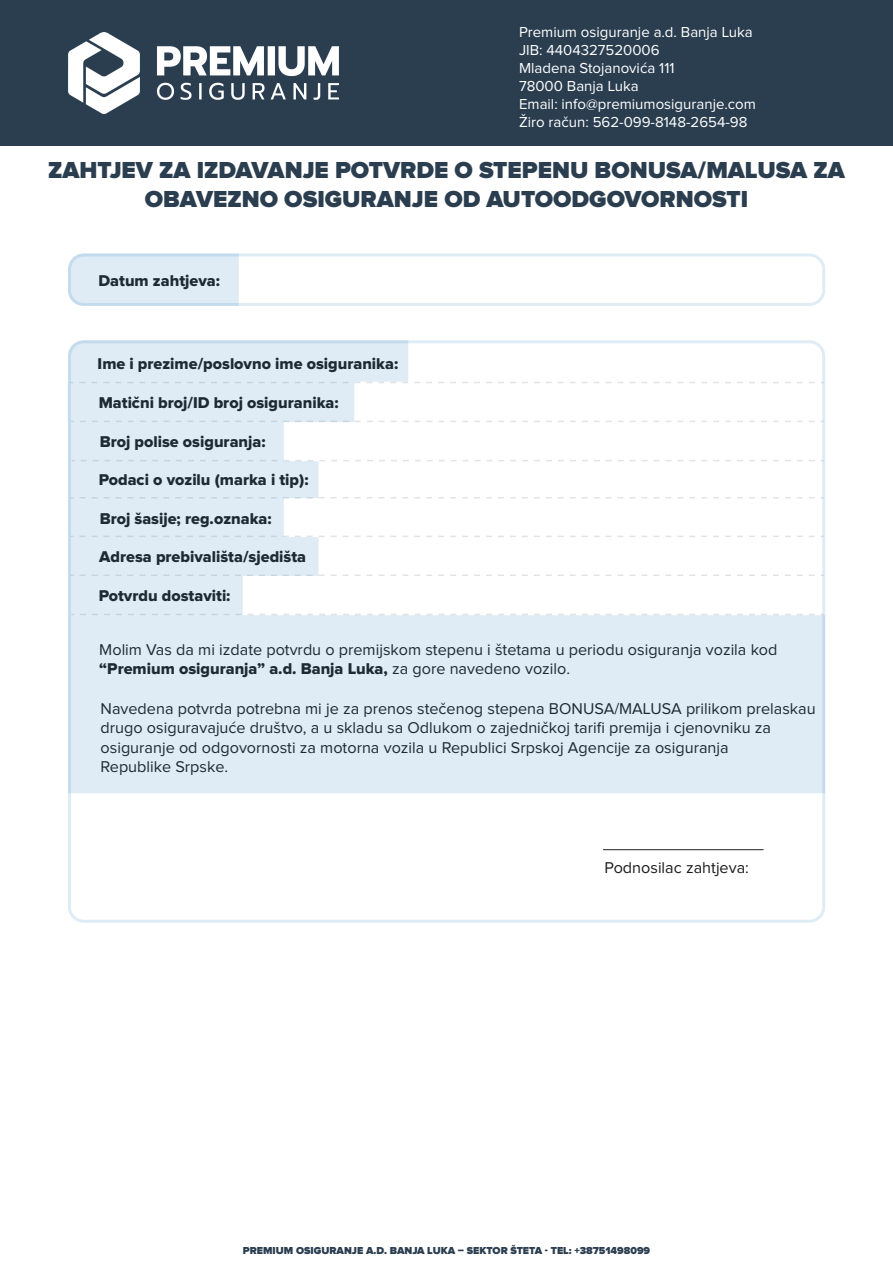
<style>
.page{position:relative;width:893px;height:1263px;background:#fff}
.page>*{position:absolute;margin:0;border:0;box-sizing:border-box;transform-origin:0 0}
.t1{font:900 24px/28.8px "Proxima Nova";color:#2b3e50;text-align:center}
.t2{font:16.2px/19.5px "Proxima Nova";color:#1c1c1c}
.t3{font:16.2px "Proxima Nova Extrabld";color:#1c1c1c}
.t4{font:15px/18px "Proxima Nova";color:#fff}
.t5{font:900 10.5px "Proxima Nova";color:#2b3e50}
.s1{font-family:"Proxima Nova"}
</style>
<div class="page">
<div style="left:1px;top:0;width:892px;height:146px;background:#2b3e50"></div>
<div style="left:68px;top:253px;width:757px;height:53px;border:3px solid #2980bc;border-radius:14px"></div>
<hr style="left:603px;top:849px;width:160px;height:1px;background:#231f20">
<svg style="left:68px;top:253px;width:171px;height:53px;background:#dceaf4"></svg>
<svg style="left:68px;top:340px;width:747px;height:275px"></svg>
<div style="left:68px;top:615px;width:757px;height:178px;background:#dfecf5"></div>
<img style="left:69px;top:33px;width:270px;height:80px">
<p class="t4" style="left:519px;top:23px;width:238px">Premium osiguranje a.d. Banja Luka<br>JIB: 4404327520006<br>Mladena Stojanovića 111<br>78000 Banja Luka<br>Email: info@premiumosiguranje.com<br>Žiro račun: 562-099-8148-2654-98</p>
<h1 class="t1" style="left:48px;top:156px;width:798px">ZAHTJEV ZA IZDAVANJE POTVRDE O STEPENU BONUSA/MALUSA ZA<br>OBAVEZNO OSIGURANJE OD AUTOODGOVORNOSTI</h1>
<p class="t3" style="left:99px;top:272px;width:123px">Datum zahtjeva:</p>
<p class="t3" style="left:98px;top:355px;width:302px">Ime i prezime/poslovno ime osiguranika:</p>
<p class="t3" style="left:99px;top:393px;width:241px">Matični broj/ID broj osiguranika:</p>
<p class="t3" style="left:100px;top:433px;width:167px">Broj polise osiguranja:</p>
<p class="t3" style="left:99px;top:470px;width:211px">Podaci o vozilu (marka i tip):</p>
<p class="t3" style="left:100px;top:509px;width:173px">Broj šasije; reg.oznaka:</p>
<p class="t3" style="left:99px;top:547px;width:208px">Adresa prebivališta/sjedišta</p>
<p class="t3" style="left:99px;top:587px;width:133px">Potvrdu dostaviti:</p>
<p class="t2" style="left:99px;top:640px;width:680px">Molim Vas da mi izdate potvrdu o premijskom stepenu i štetama u periodu osiguranja vozila kod</p>
<p class="t3" style="left:99px;top:659px;width:472px">“Premium osiguranja” a.d. Banja Luka, <span class="s1">za gore navedeno vozilo.</span></p>
<p class="t2" style="left:101px;top:699px;width:717px">Navedena potvrda potrebna mi je za prenos stečenog stepena BONUSA/MALUSA prilikom prelaskau drugo osiguravajuće društvo, a u skladu sa Odlukom o zajedničkoj tarifi premija i cjenovniku za osiguranje od odgovornosti za motorna vozila u Republici Srpskoj Agencije za osiguranja<br>Republike Srpske.</p>
<p class="t2" style="left:604px;top:858px;width:146px">Podnosilac zahtjeva:</p>
<p class="t5" style="left:243px;top:1244px;width:409px">PREMIUM OSIGURANJE A.D. BANJA LUKA – SEKTOR ŠTETA - TEL: +38751498099</p>
</div>
